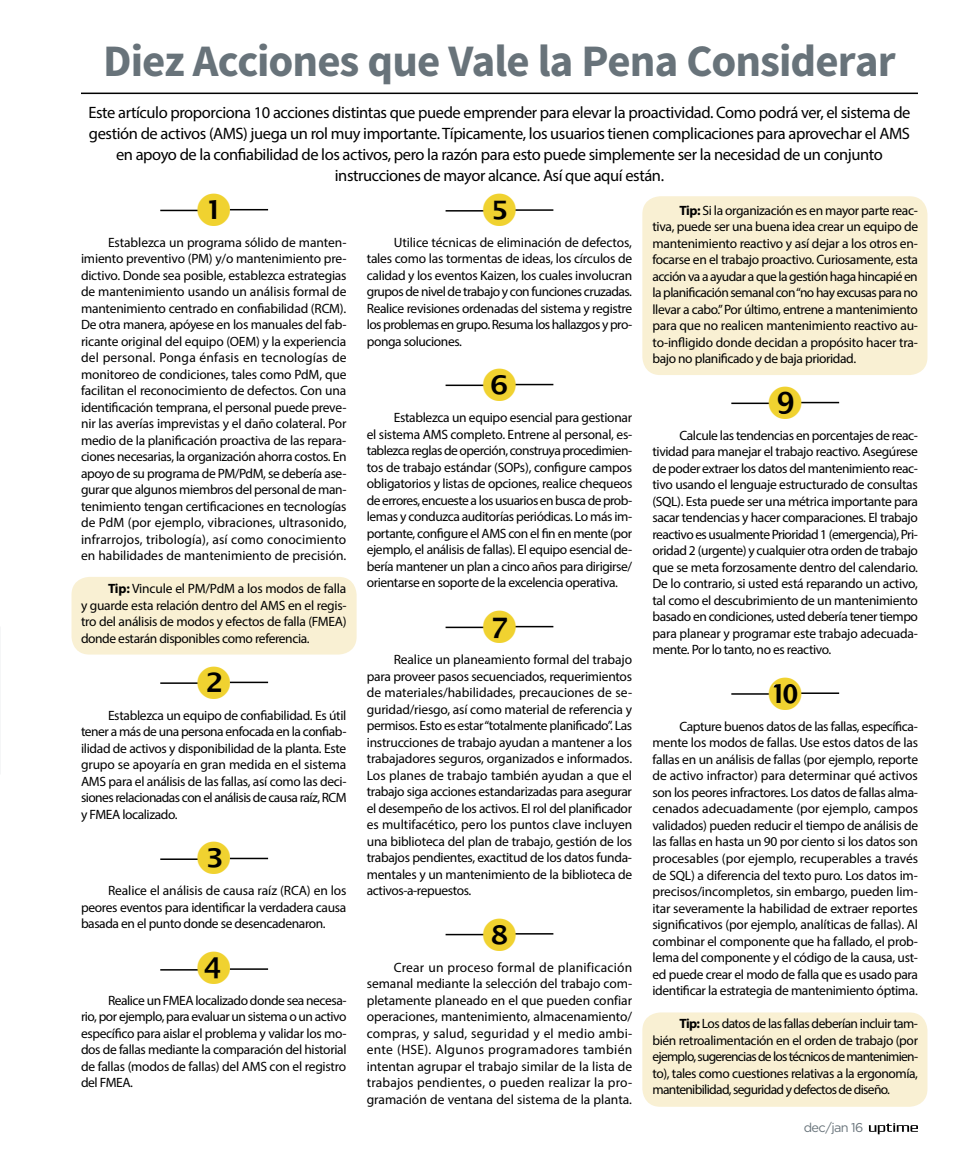
<style>
.page{position:relative;width:972px;height:1175px;background:#fff}
.page>*{position:absolute;margin:0;border:0;box-sizing:border-box;transform-origin:0 0}
.t1{font:700 45px "Source Sans Pro";letter-spacing:-.02em;color:#68737a}
.t2{font:16.5px/21px "Myriad Pro";letter-spacing:-.025em;color:#000;text-align:center}
.t3{font:13.5px/16.5px "Myriad Pro";letter-spacing:-.03em;color:#000;text-align:justify}
.t4{font:12.75px "Gotham";letter-spacing:-.045em;color:#68737a}
.s1{font-weight:700}
</style>
<div class="page">
<svg style="left:869px;top:1123px;width:49px;height:11px"></svg>
<hr style="left:515px;top:209px;width:38px;height:2px;background:#000">
<hr style="left:446px;top:210px;width:38px;height:1px;background:#000">
<hr style="left:515px;top:384px;width:38px;height:1px;background:#000">
<hr style="left:446px;top:384px;width:38px;height:2px;background:#000">
<hr style="left:515px;top:626px;width:38px;height:1px;background:#000">
<hr style="left:446px;top:626px;width:38px;height:2px;background:#000">
<hr style="left:515px;top:933px;width:38px;height:1px;background:#000">
<hr style="left:446px;top:933px;width:38px;height:2px;background:#000">
<hr style="left:230px;top:681px;width:38px;height:2px;background:#000">
<hr style="left:160px;top:682px;width:39px;height:2px;background:#000">
<hr style="left:230px;top:857px;width:38px;height:2px;background:#000">
<hr style="left:160px;top:858px;width:39px;height:2px;background:#000">
<hr style="left:230px;top:968px;width:38px;height:1px;background:#000">
<hr style="left:160px;top:969px;width:39px;height:1px;background:#000">
<hr style="left:801px;top:402px;width:38px;height:1px;background:#000">
<hr style="left:731px;top:402px;width:39px;height:2px;background:#000">
<hr style="left:801px;top:692px;width:38px;height:2px;background:#000">
<hr style="left:731px;top:693px;width:39px;height:1px;background:#000">
<hr style="left:230px;top:209px;width:38px;height:1px;background:#000">
<hr style="left:160px;top:210px;width:39px;height:1px;background:#000">
<div style="left:72px;top:577px;width:285px;height:77px;background:#f9f0d3;border-radius:18px"></div>
<div style="left:642px;top:1012px;width:285px;height:94px;background:#f9f0d3;border-radius:18px"></div>
<div style="left:642px;top:196px;width:285px;height:179px;background:#f9f0d3;border-radius:18px"></div>
<hr style="left:81px;top:93px;width:837px;height:1px;background:#000">
<svg style="left:197px;top:196px;width:33px;height:27px"></svg>
<svg style="left:197px;top:668px;width:33px;height:27px"></svg>
<svg style="left:197px;top:844px;width:33px;height:27px"></svg>
<svg style="left:197px;top:955px;width:33px;height:27px"></svg>
<svg style="left:483px;top:196px;width:33px;height:27px"></svg>
<svg style="left:483px;top:372px;width:33px;height:27px"></svg>
<svg style="left:483px;top:614px;width:33px;height:27px"></svg>
<svg style="left:483px;top:920px;width:33px;height:27px"></svg>
<svg style="left:769px;top:388px;width:32px;height:27px"></svg>
<svg style="left:769px;top:680px;width:32px;height:27px"></svg>
<h1 class="t1" style="left:103px;top:32px;width:794px">Diez Acciones que Vale la Pena Considerar</h1>
<p class="t2" style="left:88px;top:102px;width:824px">Este artículo proporciona 10 acciones distintas que puede emprender para elevar la proactividad. Como podrá ver, el sistema de gestión de activos (AMS) juega un rol muy importante. Típicamente, los usuarios tienen complicaciones para aprovechar el AMS en apoyo de la confiabilidad de los activos, pero la razón para esto puede simplemente ser la necesidad de un conjunto instrucciones de mayor alcance. Así que aquí están.</p>
<p class="t3" style="left:81px;top:234px;width:267px;text-indent:27px">Establezca un programa sólido de manten&shy;imiento preventivo (PM) y/o mantenimiento pre&shy;dictivo. Donde sea posible, establezca estrategias de mantenimiento usando un análisis formal de mantenimiento centrado en confiabilidad (RCM).<br>De otra manera, apóyese en los manuales del fab&shy;ricante original del equipo (OEM) y la experiencia del personal. Ponga énfasis en tecnologías de monitoreo de condiciones, tales como PdM, que facilitan el reconocimiento de defectos. Con una identificación temprana, el personal puede preve&shy;nir las averías imprevistas y el daño colateral. Por medio de la planificación proactiva de las repara&shy;ciones necesarias, la organización ahorra costos. En apoyo de su programa de PM/PdM, se debería ase&shy;gurar que algunos miembros del personal de man&shy;tenimiento tengan certificaciones en tecnologías de PdM (por ejemplo, vibraciones, ultrasonido, infrarrojos, tribología), así como conocimiento en habilidades de mantenimiento de precisión.</p>
<p class="t3" style="left:81px;top:580px;width:267px;text-indent:27px"><span class="s1">Tip:</span> Vincule el PM/PdM a los modos de falla y guarde esta relación dentro del AMS en el regis&shy;tro del análisis de modos y efectos de falla (FMEA) donde estarán disponibles como referencia.</p>
<p class="t3" style="left:81px;top:706px;width:267px;text-indent:27px">Establezca un equipo de confiabilidad. Es útil tener a más de una persona enfocada en la confiab&shy;ilidad de activos y disponibilidad de la planta. Este grupo se apoyaría en gran medida en el sistema AMS para el análisis de las fallas, así como las deci&shy;siones relacionadas con el análisis de causa raíz, RCM y FMEA localizado.</p>
<p class="t3" style="left:81px;top:882px;width:267px;text-indent:27px">Realice el análisis de causa raíz (RCA) en los peores eventos para identificar la verdadera causa basada en el punto donde se desencadenaron.</p>
<p class="t3" style="left:81px;top:991px;width:267px;text-indent:27px">Realice un FMEA localizado donde sea necesa&shy;rio, por ejemplo, para evaluar un sistema o un activo específico para aislar el problema y validar los mo&shy;dos de fallas mediante la comparación del historial de fallas (modos de fallas) del AMS con el registro del FMEA.</p>
<p class="t3" style="left:367px;top:234px;width:267px;text-indent:27px">Utilice técnicas de eliminación de defectos, tales como las tormentas de ideas, los círculos de calidad y los eventos Kaizen, los cuales involucran grupos de nivel de trabajo y con funciones cruzadas.<br>Realice revisiones ordenadas del sistema y registre los problemas en grupo. Resuma los hallazgos y pro&shy;ponga soluciones.</p>
<p class="t3" style="left:367px;top:409px;width:267px;text-indent:27px">Establezca un equipo esencial para gestionar el sistema AMS completo. Entrene al personal, es&shy;tablezca reglas de operción, construya procedimien&shy;tos de trabajo estándar (SOPs), configure campos obligatorios y listas de opciones, realice chequeos de errores, encueste a los usuarios en busca de prob&shy;lemas y conduzca auditorías periódicas. Lo más im&shy;portante, configure el AMS con el fin en mente (por ejemplo, el análisis de fallas). El equipo esencial de&shy;bería mantener un plan a cinco años para dirigirse/ orientarse en soporte de la excelencia operativa.</p>
<p class="t3" style="left:367px;top:651px;width:267px;text-indent:27px">Realice un planeamiento formal del trabajo para proveer pasos secuenciados, requerimientos de materiales/habilidades, precauciones de se&shy;guridad/riesgo, así como material de referencia y permisos. Esto es estar “totalmente planificado”. Las instrucciones de trabajo ayudan a mantener a los trabajadores seguros, organizados e informados.<br>Los planes de trabajo también ayudan a que el trabajo siga acciones estandarizadas para asegurar el desempeño de los activos. El rol del planificador es multifacético, pero los puntos clave incluyen una biblioteca del plan de trabajo, gestión de los trabajos pendientes, exactitud de los datos funda&shy;mentales y un mantenimiento de la biblioteca de activos-a-repuestos.</p>
<p class="t3" style="left:367px;top:958px;width:267px;text-indent:27px">Crear un proceso formal de planificación semanal mediante la selección del trabajo com&shy;pletamente planeado en el que pueden confiar operaciones, mantenimiento, almacenamiento/ compras, y salud, seguridad y el medio ambi&shy;ente (HSE). Algunos programadores también intentan agrupar el trabajo similar de la lista de trabajos pendientes, o pueden realizar la pro&shy;gramación de ventana del sistema de la planta.</p>
<p class="t3" style="left:652px;top:202px;width:267px;text-indent:27px"><span class="s1">Tip:</span> Si la organización es en mayor parte reac&shy;tiva, puede ser una buena idea crear un equipo de mantenimiento reactivo y así dejar a los otros en&shy;focarse en el trabajo proactivo. Curiosamente, esta acción va a ayudar a que la gestión haga hincapié en la planificación semanal con “no hay excusas para no llevar a cabo.” Por último, entrene a mantenimiento para que no realicen mantenimiento reactivo au&shy;to-infligido donde decidan a propósito hacer tra&shy;bajo no planificado y de baja prioridad.</p>
<p class="t3" style="left:652px;top:427px;width:267px;text-indent:27px">Calcule las tendencias en porcentajes de reac&shy;tividad para manejar el trabajo reactivo. Asegúrese de poder extraer los datos del mantenimiento reac&shy;tivo usando el lenguaje estructurado de consultas (SQL). Esta puede ser una métrica importante para sacar tendencias y hacer comparaciones. El trabajo reactivo es usualmente Prioridad 1 (emergencia), Pri&shy;oridad 2 (urgente) y cualquier otra orden de trabajo que se meta forzosamente dentro del calendario.<br>De lo contrario, si usted está reparando un activo, tal como el descubrimiento de un mantenimiento basado en condiciones, usted debería tener tiempo para planear y programar este trabajo adecuada&shy;mente. Por lo tanto, no es reactivo.</p>
<p class="t3" style="left:652px;top:718px;width:267px;text-indent:27px">Capture buenos datos de las fallas, específica&shy;mente los modos de fallas. Use estos datos de las fallas en un análisis de fallas (por ejemplo, reporte de activo infractor) para determinar qué activos son los peores infractores. Los datos de fallas alma&shy;cenados adecuadamente (por ejemplo, campos validados) pueden reducir el tiempo de análisis de las fallas en hasta un 90 por ciento si los datos son procesables (por ejemplo, recuperables a través de SQL) a diferencia del texto puro. Los datos im&shy;precisos/incompletos, sin embargo, pueden lim&shy;itar severamente la habilidad de extraer reportes significativos (por ejemplo, analíticas de fallas). Al combinar el componente que ha fallado, el prob&shy;lema del componente y el código de la causa, ust&shy;ed puede crear el modo de falla que es usado para identificar la estrategia de mantenimiento óptima.</p>
<p class="t3" style="left:652px;top:1015px;width:267px;text-indent:27px"><span class="s1">Tip:</span> Los datos de las fallas deberían incluir tam&shy;bién retroalimentación en el orden de trabajo (por ejemplo, sugerencias de los técnicos de mantenimien&shy;to), tales como cuestiones relativas a la ergonomía, mantenibilidad, seguridad y defectos de diseño.</p>
<p class="t4" style="left:804px;top:1120px;width:61px">dec/jan 16</p>
</div>
